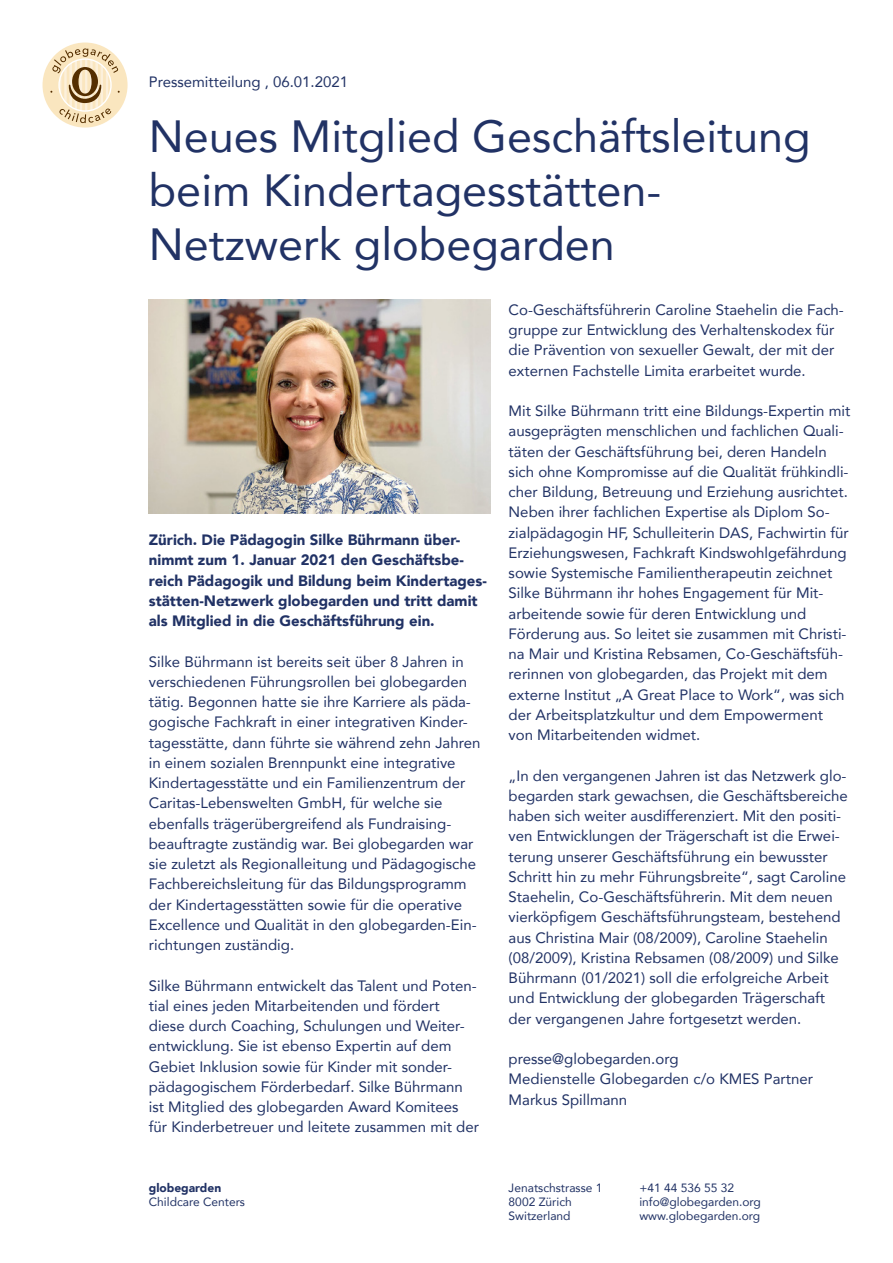
<style>
.page{position:relative;width:893px;height:1263px;background:#fff}
.page>*{position:absolute;margin:0;border:0;box-sizing:border-box;transform-origin:0 0}
.t1{font:45px/54px "Avenir";color:#213265}
.t2{font:15px/20.2px "Avenir";color:#213265}
.t3{font:900 15px/20.2px "Avenir";color:#213265}
.t4{font:12px/14.4px "Avenir";color:#213265}
.t5{font:900 12px "Avenir";color:#213265}
</style>
<div class="page">
<div style="left:43px;top:43px;width:85px;height:85px;background:#fae6bf;border-radius:50%"></div>
<svg style="left:50px;top:48px;width:70px;height:75px"></svg>
<img style="left:149px;top:300px;width:342px;height:213px">
<p class="t2" style="left:149px;top:71px;width:201px">Pressemitteilung , 06.01.2021</p>
<p class="t1" style="left:149px;top:108px;width:663px">Neues Mitglied Geschäftsleitung beim Kindertagesstätten-<br>Netzwerk globegarden</p>
<p class="t3" style="left:149px;top:529px;width:340px">Zürich. Die Pädagogin Silke Bührmann über&shy;nimmt zum 1. Januar 2021 den Geschäftsbe&shy;reich Pädagogik und Bildung beim Kindertages&shy;stätten-Netzwerk globegarden und tritt damit als Mitglied in die Geschäftsführung ein.</p>
<p class="t2" style="left:149px;top:651px;width:333px">Silke Bührmann ist bereits seit über 8 Jahren in verschiedenen Führungsrollen bei globegarden tätig. Begonnen hatte sie ihre Karriere als päda&shy;gogische Fachkraft in einer integrativen Kinder&shy;tagesstätte, dann führte sie während zehn Jahren in einem sozialen Brennpunkt eine integrative Kindertagesstätte und ein Familienzentrum der Caritas-Lebenswelten GmbH, für welche sie ebenfalls trägerübergreifend als Fundraising&shy;beauftragte zuständig war. Bei globegarden war sie zuletzt als Regionalleitung und Pädagogische Fachbereichsleitung für das Bildungsprogramm der Kindertagesstätten sowie für die operative Excellence und Qualität in den globegarden-Ein&shy;richtungen zuständig.</p>
<p class="t2" style="left:149px;top:975px;width:332px">Silke Bührmann entwickelt das Talent und Poten&shy;tial eines jeden Mitarbeitenden und fördert diese durch Coaching, Schulungen und Weiter&shy;entwicklung. Sie ist ebenso Expertin auf dem Gebiet Inklusion sowie für Kinder mit sonder&shy;pädagogischem Förderbedarf. Silke Bührmann ist Mitglied des globegarden Award Komitees für Kinderbetreuer und leitete zusammen mit der</p>
<p class="t5" style="left:149px;top:1177px;width:74px">globegarden</p>
<p class="t4" style="left:149px;top:1194px;width:98px">Childcare Centers</p>
<p class="t2" style="left:509px;top:299px;width:337px">Co-Geschäftsführerin Caroline Staehelin die Fach&shy;gruppe zur Entwicklung des Verhaltenskodex für die Prävention von sexueller Gewalt, der mit der externen Fachstelle Limita erarbeitet wurde.</p>
<p class="t2" style="left:509px;top:400px;width:343px">Mit Silke Bührmann tritt eine Bildungs-Expertin mit ausgeprägten menschlichen und fachlichen Quali&shy;täten der Geschäftsführung bei, deren Handeln sich ohne Kompromisse auf die Qualität frühkindli&shy;cher Bildung, Betreuung und Erziehung ausrichtet.<br>Neben ihrer fachlichen Expertise als Diplom So&shy;zialpädagogin HF, Schulleiterin DAS, Fachwirtin für Erziehungswesen, Fachkraft Kindswohlgefährdung sowie Systemische Familientherapeutin zeichnet Silke Bührmann ihr hohes Engagement für Mit&shy;arbeitende sowie für deren Entwicklung und Förderung aus. So leitet sie zusammen mit Christi&shy;na Mair und Kristina Rebsamen, Co-Geschäftsfüh&shy;rerinnen von globegarden, das Projekt mit dem externe Institut „A Great Place to Work“, was sich der Arbeitsplatzkultur und dem Empowerment von Mitarbeitenden widmet.</p>
<p class="t2" style="left:509px;top:765px;width:341px">„In den vergangenen Jahren ist das Netzwerk glo&shy;begarden stark gewachsen, die Geschäftsbereiche haben sich weiter ausdifferenziert. Mit den positi&shy;ven Entwicklungen der Trägerschaft ist die Erwei&shy;terung unserer Geschäftsführung ein bewusster Schritt hin zu mehr Führungsbreite“, sagt Caroline Staehelin, Co-Geschäftsführerin. Mit dem neuen vierköpfigem Geschäftsführungsteam, bestehend aus Christina Mair (08/2009), Caroline Staehelin (08/2009), Kristina Rebsamen (08/2009) und Silke Bührmann (01/2021) soll die erfolgreiche Arbeit und Entwicklung der globegarden Trägerschaft der vergangenen Jahre fortgesetzt werden.</p>
<p class="t2" style="left:509px;top:1048px;width:171px">presse@globegarden.org</p>
<p class="t2" style="left:509px;top:1068px;width:306px">Medienstelle Globegarden c/o KMES Partner</p>
<p class="t2" style="left:509px;top:1089px;width:120px">Markus Spillmann</p>
<p class="t4" style="left:509px;top:1180px;width:95px">Jenatschstrasse 1<br>8002 Zürich<br>Switzerland</p>
<p class="t4" style="left:639px;top:1180px;width:123px">+41 44 536 55 32 info@globegarden.org www.globegarden.org</p>
</div>
